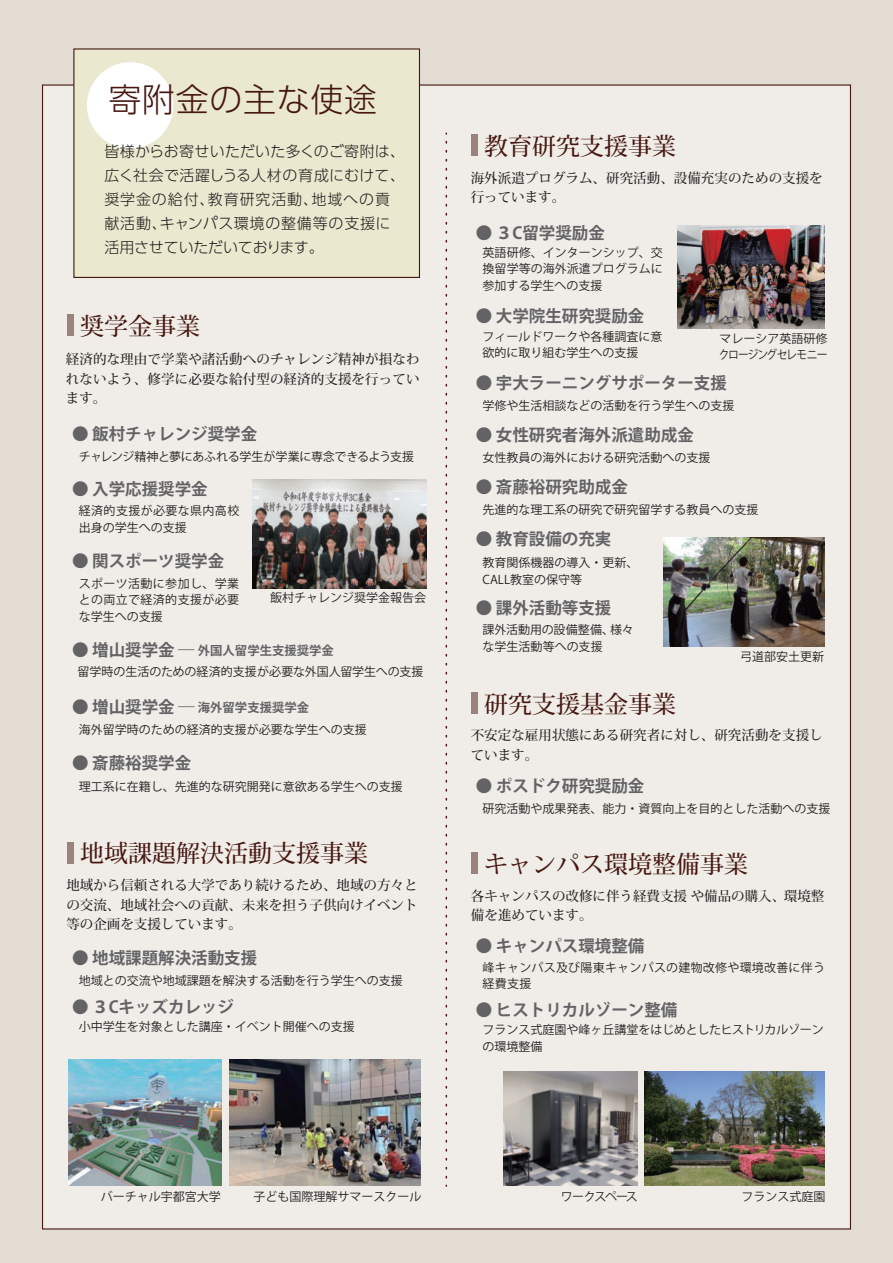
<style>
.page{position:relative;width:893px;height:1263px;background:#e3dcd2}
.page>*{position:absolute;margin:0;border:0;box-sizing:border-box;transform-origin:0 0}
.t1{font:300 33px "UD Shin Go Pr 6 N";letter-spacing:.02em;color:#471711}
.t2{font:500 24px "Koz Min Pr 6 N";color:#471711}
.t3{font:700 16.5px "Koz Go Pr 6 N";color:#636366}
.t4{font:300 15px/24px "UD Shin Go Pr 6 N";letter-spacing:.02em;color:#231f20}
.t5{font:500 13.5px/19.5px "Koz Min Pr 6 N";letter-spacing:.005em;color:#231f20}
.t6{font:700 12.3px "Koz Go Pr 6 N";color:#636366}
.t7{font:12px/16.5px "Koz Go Pr 6 N";color:#231f20}
.t8{font:12px/16.5px "Koz Go Pr 6 N";letter-spacing:.02em;color:#231f20}
.t9{font:12px "Koz Go Pr 6 N";letter-spacing:-.025em;color:#231f20}
.t10{font:12px/16.5px "Koz Go Pr 6 N";letter-spacing:.03em;color:#231f20}
.t11{font:12px/16.5px "Koz Go Pr 6 N";letter-spacing:-.055em;color:#231f20}
.t12{font:12px "Koz Go Pr 6 N";letter-spacing:-.09em;color:#231f20}
.s1{font-size:16.5px}
</style>
<div class="page">
<div style="left:43px;top:85px;width:807px;height:1144px;background:#f0ede8"></div>
<svg style="left:446px;top:141px;width:1px;height:1045px"></svg>
<div style="left:73px;top:48px;width:347px;height:230px;background:#eae9cf;border:1px solid #471711"></div>
<div style="left:471px;top:135px;width:7px;height:21px;background:#9b827c"></div>
<img style="left:663px;top:538px;width:161px;height:109px">
<img style="left:677px;top:225px;width:147px;height:104px">
<div style="left:471px;top:853px;width:7px;height:21px;background:#9b827c"></div>
<div style="left:471px;top:692px;width:7px;height:21px;background:#9b827c"></div>
<div style="left:67px;top:315px;width:7px;height:21px;background:#9b827c"></div>
<img style="left:252px;top:479px;width:174px;height:109px">
<div style="left:67px;top:842px;width:7px;height:21px;background:#9b827c"></div>
<img style="left:229px;top:1060px;width:192px;height:126px">
<img style="left:68px;top:1060px;width:154px;height:126px">
<img style="left:504px;top:1072px;width:133px;height:114px">
<img style="left:645px;top:1072px;width:180px;height:114px">
<div style="left:87px;top:62px;width:86px;height:87px;background:#fff;border-radius:50%"></div>
<h1 class="t1" style="left:108px;top:73px;width:270px">寄附金の主な使途</h1>
<p class="t4" style="left:104px;top:138px;width:302px">皆様からお寄せいただいた多くのご寄附は、広く社会で活躍しうる人材の育成にむけて、奨学金の給付、教育研究活動、地域への貢献活動、キャンパス環境の整備等の支援に活用させていただいております。</p>
<h2 class="t2" style="left:80px;top:313px;width:121px">奨学金事業</h2>
<p class="t5" style="left:66px;top:350px;width:355px;text-align:justify">経済的な理由で学業や諸活動へのチャレンジ精神が損なわれないよう、修学に必要な給付型の経済的支援を行っています。</p>
<h3 class="t3" style="left:72px;top:424px;width:187px">● 飯村チャレンジ奨学金</h3>
<p class="t9" style="left:79px;top:450px;width:337px">チャレンジ精神と夢にあふれる学生が学業に専念できるよう支援</p>
<h3 class="t3" style="left:72px;top:480px;width:137px">● 入学応援奨学金</h3>
<p class="t10" style="left:79px;top:503px;width:162px">経済的支援が必要な県内高校出身の学生への支援</p>
<h3 class="t3" style="left:72px;top:552px;width:154px">● 関スポーツ奨学金</h3>
<p class="t7" style="left:79px;top:575px;width:162px;text-align:justify">スポーツ活動に参加し、学業との両立で経済的支援が必要な学生への支援</p>
<p class="t7" style="left:270px;top:590px;width:157px">飯村チャレンジ奨学金報告会</p>
<p class="t6" style="left:72px;top:644px;width:263px"><span class="s1">● 増山奨学金 ―</span> 外国人留学生支援奨学金</p>
<p class="t7" style="left:78px;top:664px;width:348px">留学時の生活のための経済的支援が必要な外国人留学生への支援</p>
<p class="t6" style="left:72px;top:701px;width:239px"><span class="s1">● 増山奨学金 ―</span> 海外留学支援奨学金</p>
<p class="t7" style="left:79px;top:721px;width:290px">海外留学時のための経済的支援が必要な学生への支援</p>
<h3 class="t3" style="left:72px;top:754px;width:121px">● 斎藤裕奨学金</h3>
<p class="t7" style="left:79px;top:779px;width:325px">理工系に在籍し、先進的な研究開発に意欲ある学生への支援</p>
<h2 class="t2" style="left:80px;top:840px;width:289px">地域課題解決活動支援事業</h2>
<p class="t5" style="left:66px;top:876px;width:352px;text-align:justify">地域から信頼される大学であり続けるため、地域の方々との交流、地域社会への貢献、未来を担う子供向けイベント等の企画を支援しています。</p>
<h3 class="t3" style="left:72px;top:949px;width:187px">● 地域課題解決活動支援</h3>
<p class="t7" style="left:79px;top:972px;width:325px">地域との交流や地域課題を解決する活動を行う学生への支援</p>
<h3 class="t3" style="left:72px;top:997px;width:163px">● ３Cキッズカレッジ</h3>
<p class="t7" style="left:79px;top:1019px;width:277px">小中学生を対象とした講座・イベント開催への支援</p>
<h2 class="t2" style="left:484px;top:132px;width:193px">教育研究支援事業</h2>
<p class="t5" style="left:471px;top:168px;width:354px">海外派遣プログラム、研究活動、設備充実のための支援を行っています。</p>
<h3 class="t3" style="left:476px;top:224px;width:130px">● ３C留学奨励金</h3>
<p class="t7" style="left:483px;top:245px;width:182px;text-align:justify">英語研修、インターンシップ、交換留学等の海外派遣プログラムに参加する学生への支援</p>
<h3 class="t3" style="left:476px;top:307px;width:170px">● 大学院生研究奨励金</h3>
<p class="t7" style="left:483px;top:328px;width:181px">フィールドワークや各種調査に意欲的に取り組む学生への支援</p>
<p class="t11" style="left:719px;top:330px;width:110px">マレーシア英語研修クロージングセレモニー</p>
<h3 class="t3" style="left:476px;top:374px;width:269px">● 宇大ラーニングサポーター支援　</h3>
<p class="t7" style="left:483px;top:397px;width:253px">学修や生活相談などの活動を行う学生への支援</p>
<h3 class="t3" style="left:476px;top:426px;width:220px">● 女性研究者海外派遣助成金</h3>
<p class="t7" style="left:483px;top:449px;width:229px">女性教員の海外における研究活動への支援</p>
<h3 class="t3" style="left:476px;top:478px;width:154px">● 斎藤裕研究助成金</h3>
<p class="t7" style="left:483px;top:501px;width:277px">先進的な理工系の研究で研究留学する教員への支援</p>
<h3 class="t3" style="left:476px;top:530px;width:137px">● 教育設備の充実</h3>
<p class="t7" style="left:483px;top:555px;width:157px">教育関係機器の導入・更新、<br>CALL教室の保守等</p>
<h3 class="t3" style="left:476px;top:598px;width:137px">● 課外活動等支援</h3>
<p class="t7" style="left:483px;top:622px;width:153px">課外活動用の設備整備、様々な学生活動等への支援</p>
<p class="t7" style="left:740px;top:649px;width:86px">弓道部安土更新</p>
<h2 class="t2" style="left:484px;top:690px;width:193px">研究支援基金事業</h2>
<p class="t5" style="left:471px;top:726px;width:353px">不安定な雇用状態にある研究者に対し、研究活動を支援しています。</p>
<h3 class="t3" style="left:476px;top:777px;width:170px">● ポスドク研究奨励金</h3>
<p class="t7" style="left:483px;top:800px;width:350px">研究活動や成果発表、能力・資質向上を目的とした活動への支援</p>
<h2 class="t2" style="left:484px;top:850px;width:265px">キャンパス環境整備事業</h2>
<p class="t5" style="left:471px;top:886px;width:355px">各キャンパスの改修に伴う経費支援 や備品の購入、環境整備を進めています。</p>
<h3 class="t3" style="left:476px;top:937px;width:170px">● キャンパス環境整備</h3>
<p class="t8" style="left:483px;top:959px;width:344px">峰キャンパス及び陽東キャンパスの建物改修や環境改善に伴う経費支援</p>
<h3 class="t3" style="left:476px;top:1000px;width:203px">● ヒストリカルゾーン整備</h3>
<p class="t7" style="left:483px;top:1022px;width:343px">フランス式庭園や峰ヶ丘講堂をはじめとしたヒストリカルゾーンの環境整備</p>
<p class="t7" style="left:101px;top:1189px;width:121px">バーチャル宇都宮大学</p>
<p class="t7" style="left:253px;top:1189px;width:169px">子ども国際理解サマースクール</p>
<p class="t12" style="left:561px;top:1190px;width:79px">ワークスペース</p>
<p class="t7" style="left:741px;top:1189px;width:86px">フランス式庭園</p>
</div>
